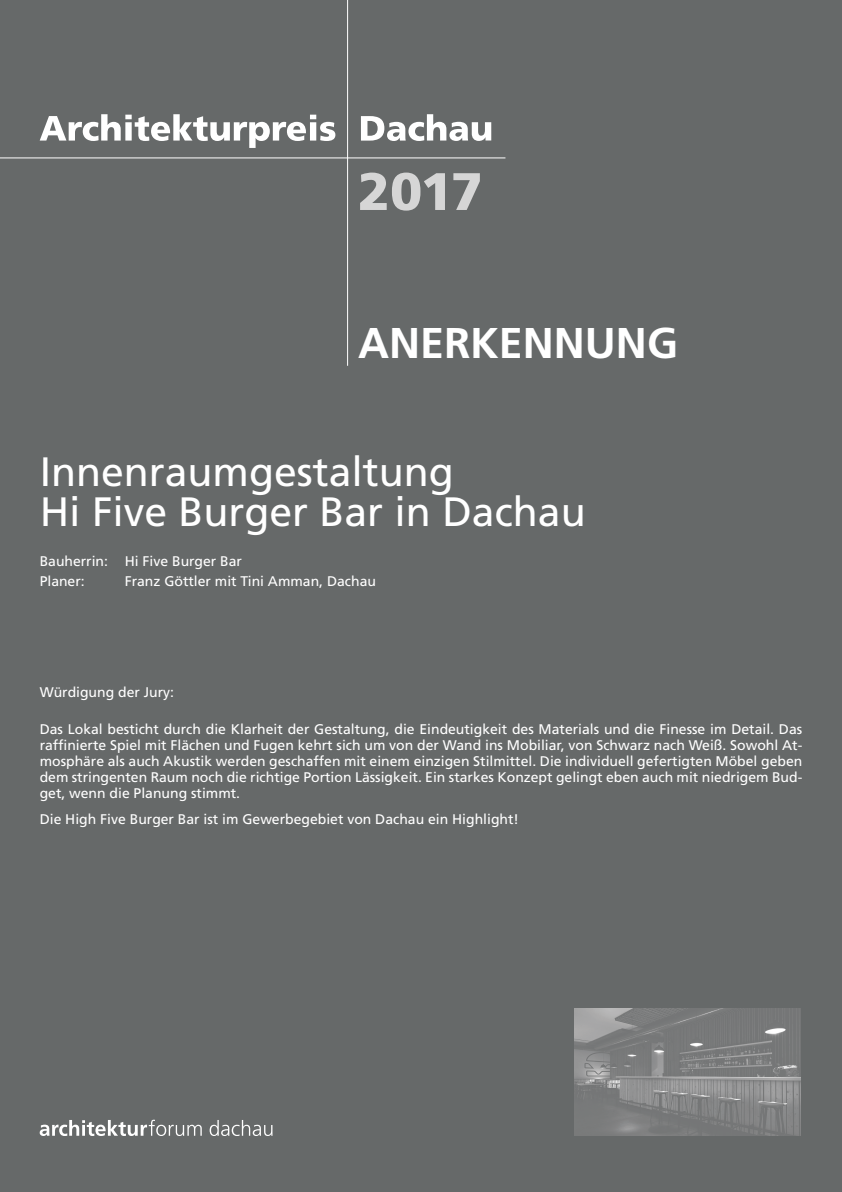
<style>
.page{position:relative;width:842px;height:1192px;background:#666969}
.page>*{position:absolute;margin:0;border:0;box-sizing:border-box;transform-origin:0 0}
.t1{font:700 43px "Frutiger";color:#fff}
.t2{font:41px/40px "Frutiger";color:#fff}
.t3{font:14px/16px "Frutiger";color:#fff}
</style>
<div class="page">
<hr style="left:347px;top:0;width:1px;height:366px;background:#fff">
<hr style="left:0;top:158px;width:505px;height:1px;background:#fff">
<svg style="left:40px;top:114px;width:295px;height:34px"></svg>
<svg style="left:361px;top:114px;width:130px;height:27px"></svg>
<svg style="left:360px;top:173px;width:120px;height:38px"></svg>
<svg style="left:40px;top:1120px;width:233px;height:16px"></svg>
<img style="left:574px;top:1008px;width:227px;height:128px">
<h1 class="t1" style="left:358px;top:326px;width:321px">ANERKENNUNG</h1>
<h2 class="t2" style="left:40px;top:454px;width:547px">Innenraumgestaltung<br>Hi Five Burger Bar in Dachau</h2>
<p class="t3" style="left:40px;top:552px;width:204px;line-height:20.2px">Bauherrin: Hi Five Burger Bar<br>Planer:</p>
<p class="t3" style="left:125px;top:575px;width:253px">Franz Göttler mit Tini Amman, Dachau</p>
<p class="t3" style="left:40px;top:685px;width:136px">Würdigung der Jury:</p>
<p class="t3" style="left:40px;top:722px;width:764px;text-align:justify">Das Lokal besticht durch die Klarheit der Gestaltung, die Eindeutigkeit des Materials und die Finesse im Detail. Das raffinierte Spiel mit Flächen und Fugen kehrt sich um von der Wand ins Mobiliar, von Schwarz nach Weiß. Sowohl At&shy;mosphäre als auch Akustik werden geschaffen mit einem einzigen Stilmittel. Die individuell gefertigten Möbel geben dem stringenten Raum noch die richtige Portion Lässigkeit. Ein starkes Konzept gelingt eben auch mit niedrigem Bud&shy;get, wenn die Planung stimmt.</p>
<p class="t3" style="left:40px;top:812px;width:481px">Die High Five Burger Bar ist im Gewerbegebiet von Dachau ein Highlight!</p>
</div>
